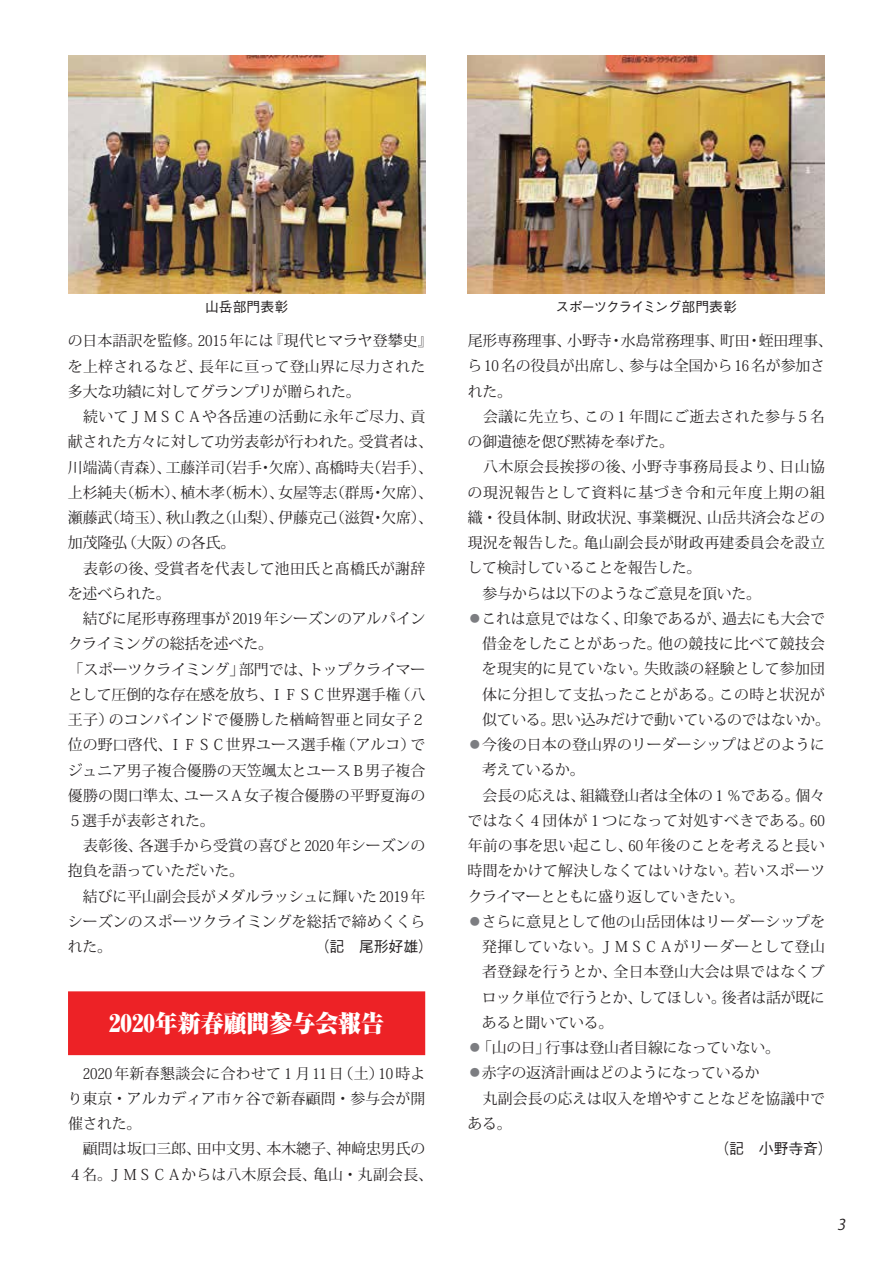
<style>
.page{position:relative;width:893px;height:1263px;background:#fff}
.page>*{position:absolute;margin:0;border:0;box-sizing:border-box;transform-origin:0 0}
.t1{font:23.4px "Ryumin Pro Ultra 90 msp RKSJ H";color:#fff}
.t2{font:14.85px/25.2px "Koz Min Pro Regular 90 msp RKSJ H";letter-spacing:-.005em;color:#231f20}
.t3{font:14.85px "Koz Min Pro Regular 90 msp RKSJ H";letter-spacing:.015em;color:#231f20}
.t4{font:14.85px "Koz Min Pro Regular 90 msp RKSJ H";letter-spacing:.02em;color:#231f20}
.t5{font:14.85px "Koz Min Pro Regular 90 msp RKSJ H";letter-spacing:-.025em;color:#231f20}
.t6{font:14.85px "Gothic BBB Pro Medium 90 msp RKSJ H";letter-spacing:-.01em;color:#231f20}
.t7{font:italic 14.85px "Koz Go Pro Regular 90 msp RKSJ H";color:#231f20}
.t8{font:13.8px "Gothic BBB Pro Medium 90 msp RKSJ H";letter-spacing:-.08em;color:#231f20}
.t9{font:13.8px "Gothic BBB Pro Medium 90 msp RKSJ H";letter-spacing:-.03em;color:#231f20}
.s1{color:#7c7d81}
</style>
<div class="page">
<div style="left:68px;top:991px;width:357px;height:64px;background:#ed2226"></div>
<img style="left:68px;top:55px;width:357px;height:238px">
<img style="left:468px;top:55px;width:357px;height:238px">
<p class="t9" style="left:205px;top:302px;width:85px">山岳部門表彰</p>
<p class="t8" style="left:556px;top:302px;width:183px">スポーツクライミング部門表彰</p>
<p class="t2" style="left:68px;top:330px;width:367px">の日本語訳を監修。2015 年には『現代ヒマラヤ登攀史』を上梓されるなど、長年に亘って登山界に尽力された多大な功績に対してグランプリが贈られた。<br>　続いてＪＭＳＣＡや各岳連の活動に永年ご尽力、貢献された方々に対して功労表彰が行われた。受賞者は、川端満（青森）、工藤洋司（岩手・欠席）、髙橋時夫（岩手）、上杉純夫（栃木）、植木孝（栃木）、女屋等志（群馬・欠席）、瀬藤武（埼玉）、秋山教之（山梨）、伊藤克己（滋賀・欠席）、加茂隆弘（大阪）の各氏。<br>　表彰の後、受賞者を代表して池田氏と髙橋氏が謝辞を述べられた。<br>　結びに尾形専務理事が 2019 年シーズンのアルパインクライミングの総括を述べた。<br>「スポーツクライミング」部門では、トップクライマーとして圧倒的な存在感を放ち、ＩＦＳＣ世界選手権（八王子）のコンバインドで優勝した楢﨑智亜と同女子２位の野口啓代、ＩＦＳＣ世界ユース選手権（アルコ）でジュニア男子複合優勝の天笠颯太とユースＢ男子複合優勝の関口準太、ユースＡ女子複合優勝の平野夏海の<br>５選手が表彰された。<br>　表彰後、各選手から受賞の喜びと2020 年シーズンの抱負を語っていただいた。<br>　結びに平山副会長がメダルラッシュに輝いた2019 年シーズンのスポーツクライミングを総括で締めくくられた。</p>
<p class="t6" style="left:315px;top:941px;width:120px">（記　尾形好雄）</p>
<h1 class="t1" style="left:109px;top:1015px;width:277px">2020年新春顧問参与会報告</h1>
<p class="t2" style="left:68px;top:1062px;width:367px">　2020 年新春懇談会に合わせて１月11日（土）10 時より東京・アルカディア市ヶ谷で新春顧問・参与会が開催された。<br>　顧問は坂口三郎、田中文男、本木總子、神﨑忠男氏の<br>４名。ＪＭＳＣＡからは八木原会長、亀山・丸副会長、</p>
<p class="t2" style="left:467px;top:330px;width:367px">尾形専務理事、小野寺・水島常務理事、町田・蛭田理事、ら10 名の役員が出席し、参与は全国から16 名が参加された。<br>　会議に先立ち、この１年間にご逝去された参与５名の御遺徳を偲び黙祷を奉げた。<br>　八木原会長挨拶の後、小野寺事務局長より、日山協の現況報告として資料に基づき令和元年度上期の組織・役員体制、財政状況、事業概況、山岳共済会などの現況を報告した。亀山副会長が財政再建委員会を設立して検討していることを報告した。<br>　参与からは以下のようなご意見を頂いた。</p>
<p class="t2" style="left:482px;top:608px;width:350px;text-indent:-14px"><span class="s1">●</span> これは意見ではなく、印象であるが、過去にも大会で借金をしたことがあった。他の競技に比べて競技会を現実的に見ていない。失敗談の経験として参加団体に分担して支払ったことがある。この時と状況が似ている。思い込みだけで動いているのではないか。</p>
<p class="t2" style="left:467px;top:734px;width:359px"><span class="s1">●</span> 今後の日本の登山界のリーダーシップはどのように</p>
<p class="t2" style="left:482px;top:759px;width:104px">考えているか。</p>
<p class="t2" style="left:468px;top:784px;width:359px">　会長の応えは、組織登山者は全体の１％である。個々</p>
<p class="t4" style="left:468px;top:815px;width:359px">ではなく４団体が１つになって対処すべきである。60</p>
<p class="t3" style="left:468px;top:840px;width:359px">年前の事を思い起こし、60 年後のことを考えると長い</p>
<p class="t3" style="left:468px;top:865px;width:359px">時間をかけて解決しなくてはいけない。若いスポーツ</p>
<p class="t5" style="left:467px;top:890px;width:278px">クライマーとともに盛り返していきたい。</p>
<p class="t2" style="left:482px;top:911px;width:345px;text-align:justify;text-indent:-14px"><span class="s1">●</span> さらに意見として他の山岳団体はリーダーシップを発揮していない。ＪＭＳＣＡがリーダーとして登山者登録を行うとか、全日本登山大会は県ではなくブロック単位で行うとか、してほしい。後者は話が既にあると聞いている。</p>
<p class="t2" style="left:467px;top:1037px;width:314px"><span class="s1">●</span> 「山の日」行事は登山者目線になっていない。</p>
<p class="t2" style="left:467px;top:1062px;width:359px"><span class="s1">●</span> 赤字の返済計画はどのようになっているか<br>　丸副会長の応えは収入を増やすことなどを協議中である。</p>
<p class="t6" style="left:714px;top:1143px;width:120px">（記　小野寺斉）</p>
<p class="t7" style="left:837px;top:1218px;width:12px">3</p>
</div>
